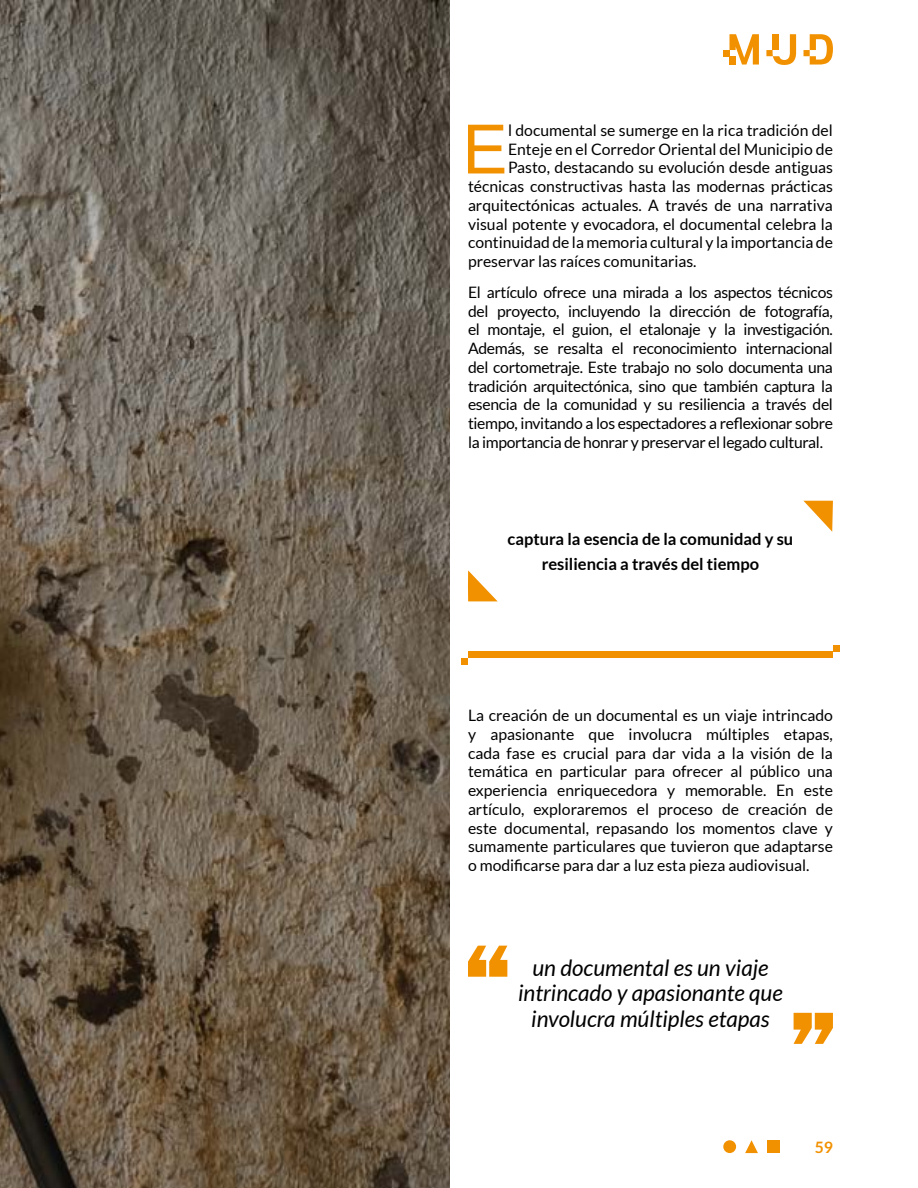
<style>
.page{position:relative;width:918px;height:1188px;background:#fff}
.page>*{position:absolute;margin:0;border:0;box-sizing:border-box;transform-origin:0 0}
.t1{font:68.1px "Arial";color:#f29100}
.t2{font:italic 22.5px/25.5px "Lato";color:#000;text-align:center}
.t3{font:700 16.5px/24.8px "Lato";color:#000;text-align:center}
.t4{font:15.75px/18.8px "Lato";color:#000;text-align:justify}
.t5{font:700 15.75px "Lato";color:#f29100}
</style>
<div class="page">
<img style="left:0;top:0;width:450px;height:1188px">
<div style="left:461px;top:658px;width:7px;height:7px;background:#f29100"></div>
<svg style="left:468px;top:946px;width:39px;height:31px"></svg>
<svg style="left:794px;top:1013px;width:39px;height:31px"></svg>
<svg style="left:468px;top:570px;width:29px;height:31px"></svg>
<svg style="left:803px;top:501px;width:30px;height:31px"></svg>
<div style="left:833px;top:645px;width:7px;height:7px;background:#f29100"></div>
<div style="left:468px;top:652px;width:365px;height:6px;background:#f29100"></div>
<svg style="left:723px;top:34px;width:36px;height:31px"></svg>
<svg style="left:804px;top:34px;width:29px;height:31px"></svg>
<svg style="left:766px;top:34px;width:30px;height:31px"></svg>
<div style="left:773px;top:34px;width:6px;height:16px;background:#f29100"></div>
<div style="left:767px;top:1140px;width:13px;height:13px;background:#f29100"></div>
<div style="left:723px;top:1140px;width:13px;height:13px;background:#f29100;border-radius:50%"></div>
<svg style="left:745px;top:1140px;width:13px;height:13px"></svg>
<h1 class="t1" style="left:463px;top:103px;width:47px">E</h1>
<p class="t4" style="left:508px;top:121px;width:326px">l documental se sumerge en la rica tradición del</p>
<p class="t4" style="left:508px;top:140px;width:326px">Enteje en el Corredor Oriental del Municipio de</p>
<p class="t4" style="left:508px;top:158px;width:326px">Pasto, destacando su evolución desde antiguas</p>
<p class="t4" style="left:468px;top:177px;width:366px">técnicas constructivas hasta las modernas prácticas</p>
<p class="t4" style="left:468px;top:196px;width:366px">arquitectónicas actuales. A través de una narrativa</p>
<p class="t4" style="left:468px;top:215px;width:366px">visual potente y evocadora, el documental celebra la</p>
<p class="t4" style="left:468px;top:233px;width:366px">continuidad de la memoria cultural y la importancia de</p>
<p class="t4" style="left:468px;top:252px;width:230px">preservar las raíces comunitarias.</p>
<p class="t4" style="left:468px;top:283px;width:366px">El artículo ofrece una mirada a los aspectos técnicos del proyecto, incluyendo la dirección de fotografía, el montaje, el guion, el etalonaje y la investigación.<br>Además, se resalta el reconocimiento internacional del cortometraje. Este trabajo no solo documenta una tradición arquitectónica, sino que también captura la esencia de la comunidad y su resiliencia a través del tiempo, invitando a los espectadores a reflexionar sobre la importancia de honrar y preservar el legado cultural.</p>
<p class="t3" style="left:508px;top:526px;width:287px">captura la esencia de la comunidad y su resiliencia a través del tiempo</p>
<p class="t4" style="left:468px;top:706px;width:366px">La creación de un documental es un viaje intrincado y apasionante que involucra múltiples etapas, cada fase es crucial para dar vida a la visión de la temática en particular para ofrecer al público una experiencia enriquecedora y memorable. En este artículo, exploraremos el proceso de creación de este documental, repasando los momentos clave y sumamente particulares que tuvieron que adaptarse o modificarse para dar a luz esta pieza audiovisual.</p>
<h2 class="t2" style="left:518px;top:955px;width:266px">un documental es un viaje intrincado y apasionante que involucra múltiples etapas</h2>
<p class="t5" style="left:815px;top:1138px;width:20px">59</p>
</div>
